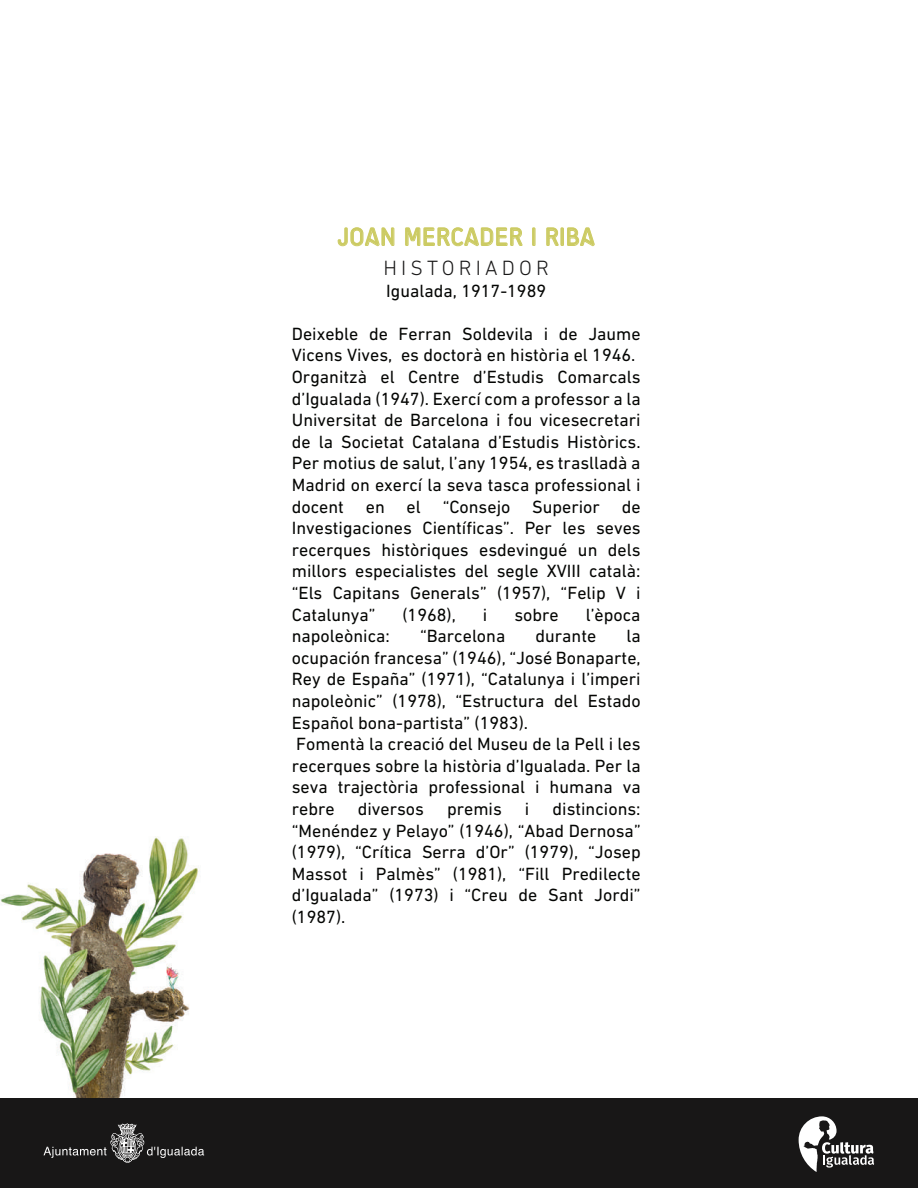
<style>
.page{position:relative;width:918px;height:1188px;background:#fff}
.page>*{position:absolute;margin:0;border:0;box-sizing:border-box;transform-origin:0 0}
.t1{font:25.5px "Sci Fly Sans";letter-spacing:.02em;color:#cccb63}
.t2{font:300 21px "DIN Next LT Pro";letter-spacing:.2em;color:#181717}
.t3{font:18px/21.6px "DIN Next LT Pro";color:#040503}
</style>
<div class="page">
<svg style="left:337px;top:227px;width:58px;height:20px"></svg>
<svg style="left:405px;top:227px;width:118px;height:20px"></svg>
<svg style="left:532px;top:227px;width:4px;height:19px"></svg>
<svg style="left:546px;top:227px;width:49px;height:20px"></svg>
<img style="left:0;top:836px;width:199px;height:262px">
<div style="left:0;top:1098px;width:918px;height:89px;background:#181717"></div>
<svg style="left:44px;top:1123px;width:160px;height:40px"></svg>
<svg style="left:799px;top:1116px;width:75px;height:56px"></svg>
<h1 class="t1" style="left:338px;top:222px;width:259px">JOAN MERCADER I RIBA</h1>
<p class="t2" style="left:383px;top:256px;width:167px">HISTORIADOR</p>
<p class="t3" style="left:386px;top:279px;width:161px">Igualada, 1917-1989</p>
<p class="t3" style="left:292px;top:323px;width:350px">Deixeble de Ferran Soldevila i de Jaume Vicens Vives, es doctorà en història el 1946.<br>Organitzà el Centre d’Estudis Comarcals d’Igualada (1947). Exercí com a professor a la Universitat de Barcelona i fou vicesecretari de la Societat Catalana d’Estudis Històrics.<br>Per motius de salut, l’any 1954, es traslladà a Madrid on exercí la seva tasca professional i docent en el “Consejo Superior de Investigaciones Científicas”. Per les seves recerques històriques esdevingué un dels millors especialistes del segle XVIII català: “Els Capitans Generals” (1957), “Felip V i Catalunya”</p>
<p class="t3" style="left:403px;top:603px;width:55px">(1968),</p>
<p class="t3" style="left:483px;top:603px;width:6px">i</p>
<p class="t3" style="left:514px;top:603px;width:46px">sobre</p>
<p class="t3" style="left:586px;top:603px;width:56px">l’època</p>
<p class="t3" style="left:292px;top:625px;width:100px">napoleònica:</p>
<p class="t3" style="left:420px;top:625px;width:87px">“Barcelona</p>
<p class="t3" style="left:535px;top:625px;width:62px">durante</p>
<p class="t3" style="left:292px;top:625px;width:350px;text-indent:335px">la ocupación francesa” (1946), “José Bonaparte, Rey de España” (1971), “Catalunya i l’imperi napoleònic” (1978), “Estructura del Estado Español bona-partista” (1983).<br>Fomentà la creació del Museu de la Pell i les recerques sobre la història d’Igualada. Per la seva trajectòria professional i humana va rebre</p>
<p class="t3" style="left:292px;top:798px;width:350px;text-align:justify;text-indent:261px">distincions: “Menéndez y Pelayo” (1946), “Abad Dernosa” (1979), “Crítica Serra d’Or” (1979), “Josep Massot i Palmès” (1981), “Fill Predilecte d’Igualada” (1973) i “Creu de Sant Jordi” (1987).</p>
<p class="t3" style="left:358px;top:798px;width:68px">diversos</p>
<p class="t3" style="left:447px;top:798px;width:56px">premis</p>
<p class="t3" style="left:525px;top:798px;width:6px">i</p>
</div>
